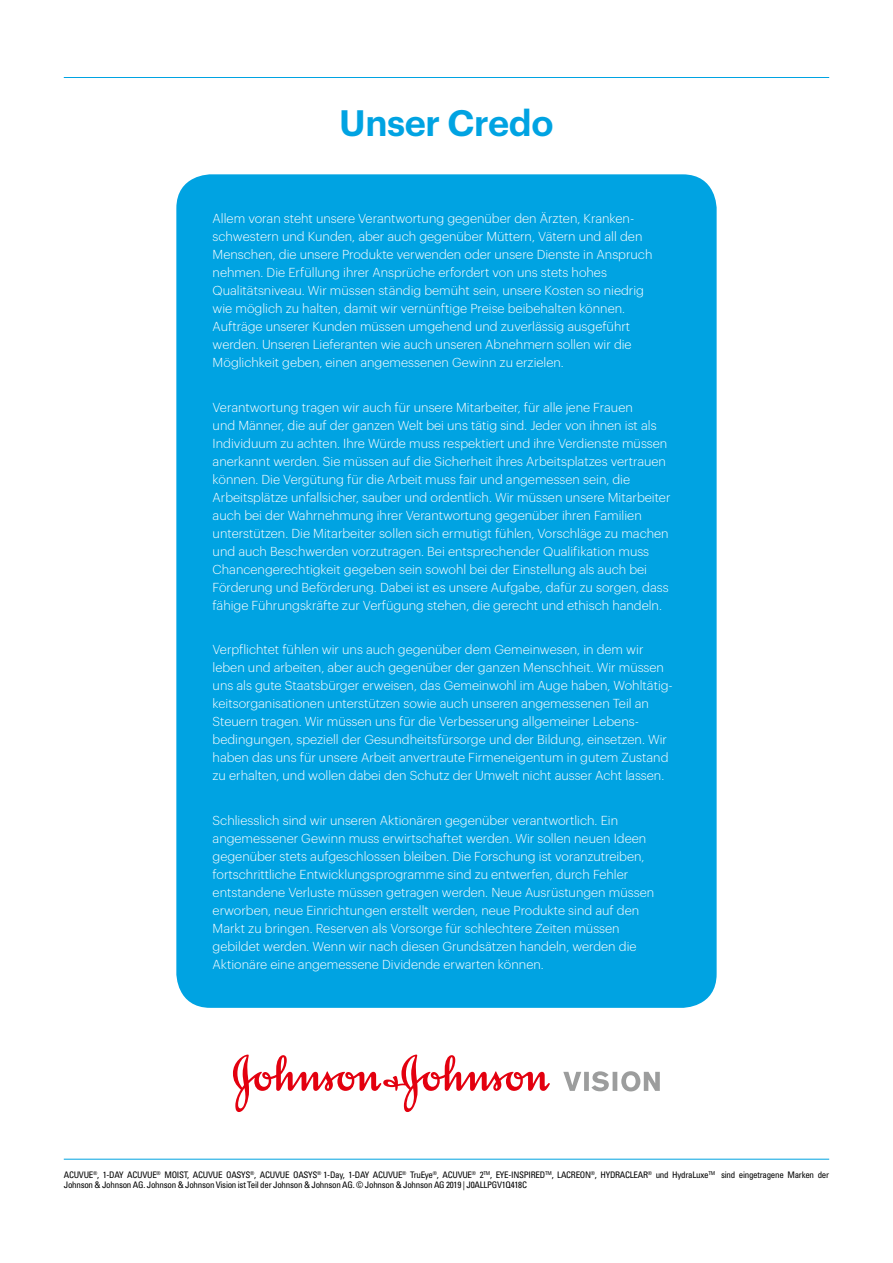
<style>
.page{position:relative;width:893px;height:1263px;background:#fff}
.page>*{position:absolute;margin:0;border:0;box-sizing:border-box;transform-origin:0 0}
.t1{font:600 36px "Graphik";letter-spacing:-.01em;color:#00a3e2}
.t2{font:300 12.75px/18px "Graphik";color:#fff}
.t3{font:condensed 9px/10.8px "Univers LT";letter-spacing:-.03em;color:#000}
</style>
<div class="page">
<div style="left:176px;top:174px;width:541px;height:834px;background:#00a3e2;border-radius:34px"></div>
<hr style="left:64px;top:77px;width:765px;height:1px;background:#00a3e2">
<hr style="left:64px;top:1159px;width:765px;height:1px;background:#00a3e2">
<svg style="left:233px;top:1054px;width:317px;height:58px"></svg>
<svg style="left:563px;top:1071px;width:97px;height:20px"></svg>
<h1 class="t1" style="left:339px;top:95px;width:216px">Unser Credo</h1>
<p class="t2" style="left:213px;top:208px;width:441px">Allem voran steht unsere Verantwortung gegenüber den Ärzten, Kranken&shy;schwestern und Kunden, aber auch gegenüber Müttern, Vätern und all den Menschen, die unsere Produkte verwenden oder unsere Dienste in Anspruch nehmen. Die Erfüllung ihrer Ansprüche erfordert von uns stets hohes Qualitätsniveau. Wir müssen ständig bemüht sein, unsere Kosten so niedrig wie möglich zu halten, damit wir vernünftige Preise beibehalten können.<br>Aufträge unserer Kunden müssen umgehend und zuverlässig ausgeführt werden. Unseren Lieferanten wie auch unseren Abnehmern sollen wir die Möglichkeit geben, einen angemessenen Gewinn zu erzielen.</p>
<p class="t2" style="left:213px;top:397px;width:459px">Verantwortung tragen wir auch für unsere Mitarbeiter, für alle jene Frauen<br>und Männer, die auf der ganzen Welt bei uns tätig sind. Jeder von ihnen ist als Individuum zu achten. Ihre Würde muss respektiert und ihre Verdienste müssen anerkannt werden. Sie müssen auf die Sicherheit ihres Arbeitsplatzes vertrauen können. Die Vergütung für die Arbeit muss fair und angemessen sein, die Arbeitsplätze unfallsicher, sauber und ordentlich. Wir müssen unsere Mitarbeiter auch bei der Wahrnehmung ihrer Verantwortung gegenüber ihren Familien unterstützen. Die Mitarbeiter sollen sich ermutigt fühlen, Vorschläge zu machen und auch Beschwerden vorzutragen. Bei entsprechender Qualifikation muss Chancengerechtigkeit gegeben sein sowohl bei der Einstellung als auch bei Förderung und Beförderung. Dabei ist es unsere Aufgabe, dafür zu sorgen, dass fähige Führungskräfte zur Verfügung stehen, die gerecht und ethisch handeln.</p>
<p class="t2" style="left:213px;top:640px;width:462px">Verpflichtet fühlen wir uns auch gegenüber dem Gemeinwesen, in dem wir leben und arbeiten, aber auch gegenüber der ganzen Menschheit. Wir müssen uns als gute Staatsbürger erweisen, das Gemeinwohl im Auge haben, Wohltätig&shy;keitsorganisationen unterstützen sowie auch unseren angemessenen Teil an Steuern tragen. Wir müssen uns für die Verbesserung allgemeiner Lebens&shy;bedingungen, speziell der Gesundheitsfürsorge und der Bildung, einsetzen. Wir haben das uns für unsere Arbeit anvertraute Firmeneigentum in gutem Zustand zu erhalten, und wollen dabei den Schutz der Umwelt nicht ausser Acht lassen.</p>
<p class="t2" style="left:213px;top:810px;width:443px">Schliesslich sind wir unseren Aktionären gegenüber verantwortlich. Ein angemessener Gewinn muss erwirtschaftet werden. Wir sollen neuen Ideen gegenüber stets aufgeschlossen bleiben. Die Forschung ist voranzutreiben, fortschrittliche Entwicklungsprogramme sind zu entwerfen, durch Fehler entstandene Verluste müssen getragen werden. Neue Ausrüstungen müssen erworben, neue Einrichtungen erstellt werden, neue Produkte sind auf den Markt zu bringen. Reserven als Vorsorge für schlechtere Zeiten müssen gebildet werden. Wenn wir nach diesen Grundsätzen handeln, werden die Aktionäre eine angemessene Dividende erwarten können.</p>
<p class="t3" style="left:64px;top:1169px;width:767px">ACUVUE<sup>®</sup>, 1-DAY ACUVUE<sup>®</sup> MOIST, ACUVUE OASYS<sup>®</sup>, ACUVUE OASYS<sup>®</sup> 1-Day, 1-DAY ACUVUE<sup>®</sup> TruEye<sup>®</sup>, ACUVUE<sup>®</sup> 2<sup>TM</sup>, EYE-INSPIRED<sup>TM</sup>, LACREON<sup>®</sup>, HYDRACLEAR<sup>®</sup> und HydraLuxe<sup>TM</sup> sind eingetragene Marken der<br>Johnson &amp; Johnson AG. Johnson &amp; Johnson Vision ist Teil der Johnson &amp; Johnson AG. © Johnson &amp; Johnson AG 2019 | J0ALLPGV1Q418C</p>
</div>
